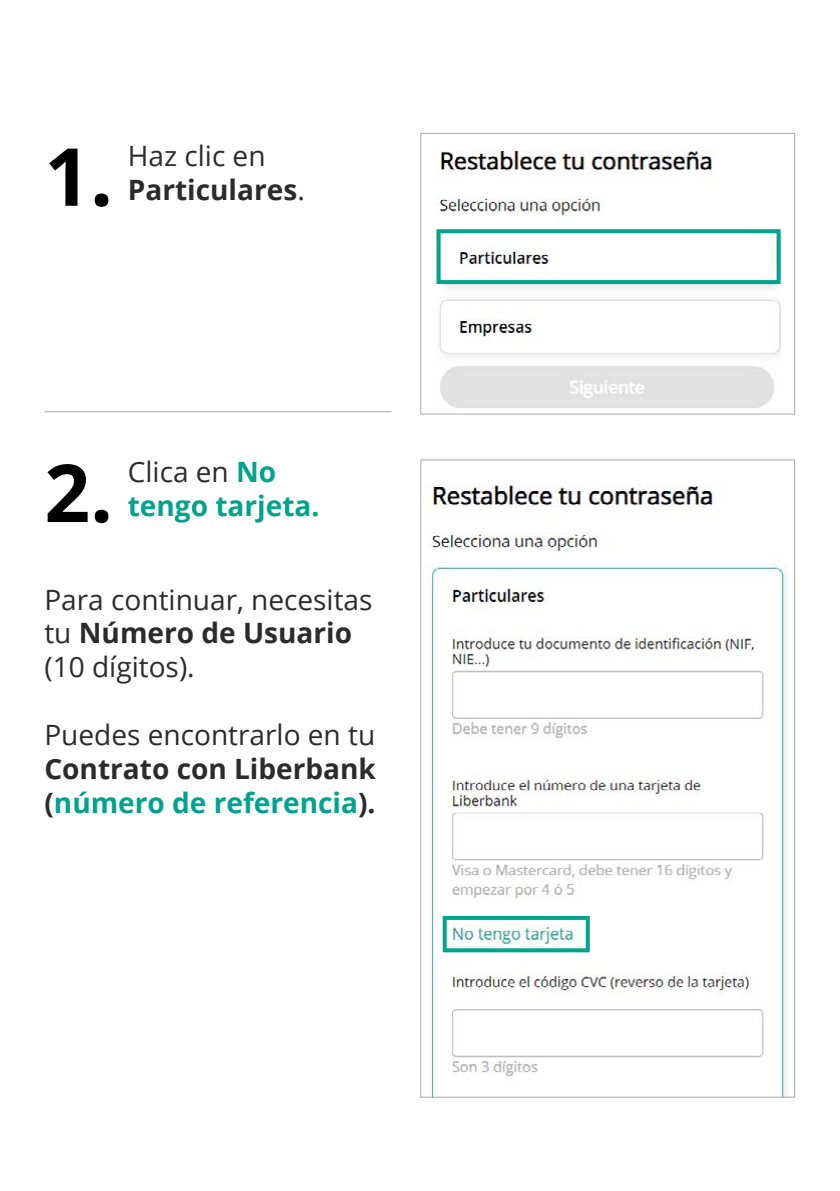
<style>
.page{position:relative;width:840px;height:1191px;background:#fff}
.page>*{position:absolute;margin:0;border:0;box-sizing:border-box;transform-origin:0 0}
.t1{font:700 80px "Open Sans";color:#000}
.t2{font:28px/33.6px "Open Sans";color:#2b2b2d}
.t3{font:700 28px/33.6px "Open Sans";color:#2b2b2d}
.t4{font:700 28px/33.6px "Open Sans";color:#00a38c}
.s1{font-weight:400}
.s2{font-weight:400;color:#2b2b2d}
.s3{font-weight:700}
.s4{color:#00a28d}
</style>
<div class="page">
<img style="left:428px;top:484px;width:361px;height:611px">
<div style="left:442px;top:916px;width:147px;height:36px;border:4px solid #00a38c"></div>
<hr style="left:44px;top:411px;width:347px;height:1px;background:#a8a8a8">
<img style="left:430px;top:150px;width:350px;height:265px">
<div style="left:420px;top:133px;width:374px;height:281px;border:1px solid #a8a8a8"></div>
<div style="left:436px;top:229px;width:344px;height:55px;border:4px solid #00a38c"></div>
<h1 class="t1" style="left:44px;top:120px;width:70px">1.</h1>
<p class="t3" style="left:128px;top:138px;width:178px"><span class="s1">Haz clic en<br></span>Particulares<span class="s1">.</span></p>
<h1 class="t1" style="left:44px;top:436px;width:70px">2.</h1>
<p class="t4" style="left:128px;top:454px;width:193px"><span class="s2">Clica en</span> No tengo tarjeta.</p>
<p class="t2" style="left:44px;top:582px;width:329px">Para continuar, necesitas tu <span class="s3">Número de Usuario </span>(10 dígitos).</p>
<p class="t2" style="left:44px;top:718px;width:332px">Puedes encontrarlo en tu</p>
<p class="t3" style="left:44px;top:751px;width:333px">Contrato con Liberbank (<span class="s4">número de referencia</span>).</p>
</div>
